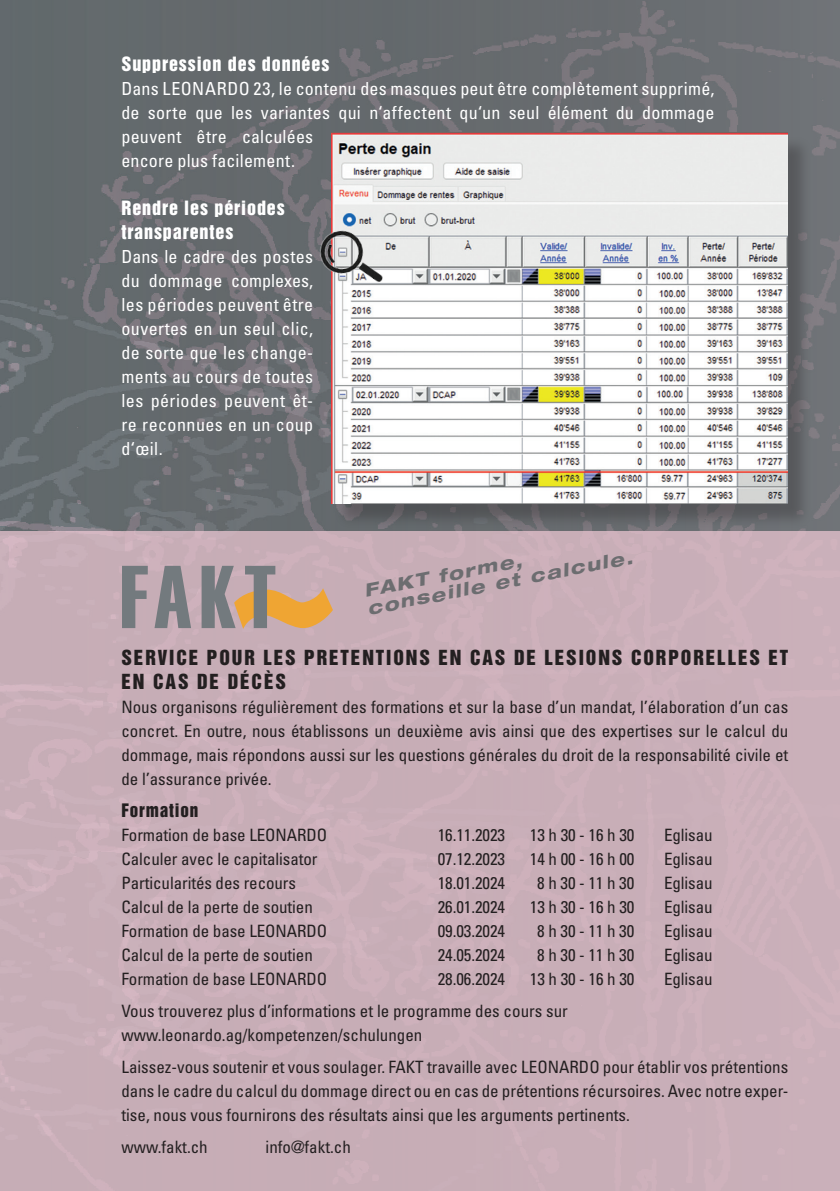
<style>
.page{position:relative;width:840px;height:1191px;background:#fff}
.page>*{position:absolute;margin:0;border:0;box-sizing:border-box;transform-origin:0 0}
.t1{font:19px/24px "Helvetica Inserat";letter-spacing:.1em;color:#231f20}
.t2{font:condensed 18px/24px "Univers";letter-spacing:.015em;color:#fff}
.t3{font:18px/24px "Helvetica Inserat";letter-spacing:.05em;color:#fff}
.t4{font:italic 800 expanded 18px/18px "Helvetica Neue";color:#6c6d70}
.t5{font:condensed 17px/24px "Univers";letter-spacing:-.005em;color:#231f20;text-align:justify}
.t6{font:17px "Helvetica Inserat";letter-spacing:.05em;color:#231f20}
</style>
<div class="page">
<svg style="left:0;top:0;width:839px;height:531px;background:#686c70"></svg>
<div style="left:0;top:531px;width:839px;height:660px;background:#c8aeb7"></div>
<svg style="left:122px;top:566px;width:26px;height:62px"></svg>
<svg style="left:201px;top:566px;width:132px;height:63px"></svg>
<svg style="left:154px;top:566px;width:37px;height:62px"></svg>
<div style="left:334px;top:136px;width:478px;height:392px;background:#231f20;opacity:.3"></div>
<img style="left:331px;top:133px;width:456px;height:370px">
<img style="left:301px;top:217px;width:92px;height:90px">
<p class="t3" style="left:121px;top:52px;width:209px">Suppression des données</p>
<p class="t2" style="left:121px;top:76px;width:594px">Dans LEONARDO 23, le contenu des masques peut être complètement supprimé, de sorte que les variantes qui n‘affectent qu‘un seul élément du dommage peuvent être calculées<br>encore plus facilement.</p>
<p class="t3" style="left:121px;top:196px;width:165px">Rendre les périodes transparentes</p>
<p class="t2" style="left:121px;top:244px;width:193px;text-align:justify">Dans le cadre des postes du dommage complexes, les périodes peuvent être ouvertes en un seul clic, de sorte que les change&shy;ments au cours de toutes les périodes peuvent êt&shy;re reconnues en un coup d‘œil.</p>
<p class="t4" style="left:362px;top:581px;width:271px;rotate:-11deg">FAKT forme, conseille et calcule.</p>
<p class="t1" style="left:121px;top:645px;width:668px">SERVICE POUR LES PRETENTIONS EN CAS DE LESIONS CORPORELLES ET<br>EN CAS DE DÉCÈS</p>
<p class="t5" style="left:121px;top:694px;width:668px">Nous organisons régulièrement des formations et sur la base d’un mandat, l’élaboration d’un cas concret. En outre, nous établissons un deuxième avis ainsi que des expertises sur le calcul du dommage, mais répondons aussi sur les questions générales du droit de la responsabilité civile et de l’assurance privée.</p>
<p class="t6" style="left:121px;top:799px;width:78px">Formation</p>
<p class="t5" style="left:121px;top:822px;width:207px">Formation de base LEONARDO</p>
<p class="t5" style="left:437px;top:822px;width:69px">16.11.2023</p>
<p class="t5" style="left:529px;top:822px;width:106px">13 h 30 - 16 h 30</p>
<p class="t5" style="left:663px;top:822px;width:50px">Eglisau</p>
<p class="t5" style="left:121px;top:846px;width:197px">Calculer avec le capitalisator</p>
<p class="t5" style="left:437px;top:846px;width:69px">07.12.2023</p>
<p class="t5" style="left:529px;top:846px;width:106px">14 h 00 - 16 h 00</p>
<p class="t5" style="left:663px;top:846px;width:50px">Eglisau</p>
<p class="t5" style="left:121px;top:870px;width:176px">Particularités des recours</p>
<p class="t5" style="left:437px;top:870px;width:69px">18.01.2024</p>
<p class="t5" style="left:537px;top:870px;width:98px">8 h 30 - 11 h 30</p>
<p class="t5" style="left:663px;top:870px;width:50px">Eglisau</p>
<p class="t5" style="left:121px;top:894px;width:193px">Calcul de la perte de soutien</p>
<p class="t5" style="left:437px;top:894px;width:69px">26.01.2024</p>
<p class="t5" style="left:529px;top:894px;width:106px">13 h 30 - 16 h 30</p>
<p class="t5" style="left:663px;top:894px;width:50px">Eglisau</p>
<p class="t5" style="left:121px;top:918px;width:207px">Formation de base LEONARDO</p>
<p class="t5" style="left:437px;top:918px;width:69px">09.03.2024</p>
<p class="t5" style="left:537px;top:918px;width:98px">8 h 30 - 11 h 30</p>
<p class="t5" style="left:663px;top:918px;width:50px">Eglisau</p>
<p class="t5" style="left:121px;top:942px;width:193px">Calcul de la perte de soutien</p>
<p class="t5" style="left:437px;top:942px;width:69px">24.05.2024</p>
<p class="t5" style="left:537px;top:942px;width:98px">8 h 30 - 11 h 30</p>
<p class="t5" style="left:663px;top:942px;width:50px">Eglisau</p>
<p class="t5" style="left:121px;top:966px;width:207px">Formation de base LEONARDO</p>
<p class="t5" style="left:437px;top:966px;width:69px">28.06.2024</p>
<p class="t5" style="left:529px;top:966px;width:106px">13 h 30 - 16 h 30</p>
<p class="t5" style="left:663px;top:966px;width:50px">Eglisau</p>
<p class="t5" style="left:121px;top:998px;width:447px">Vous trouverez plus d’informations et le programme des cours sur www.leonardo.ag/kompetenzen/schulungen</p>
<p class="t5" style="left:121px;top:1054px;width:668px">Laissez-vous soutenir et vous soulager. FAKT travaille avec LEONARDO pour établir vos prétentions dans le cadre du calcul du dommage direct ou en cas de prétentions récursoires. Avec notre exper&shy;tise, nous vous fournirons des résultats ainsi que les arguments pertinents.</p>
<p class="t5" style="left:121px;top:1134px;width:88px">www.fakt.ch</p>
<p class="t5" style="left:265px;top:1134px;width:87px">info@fakt.ch</p>
</div>
